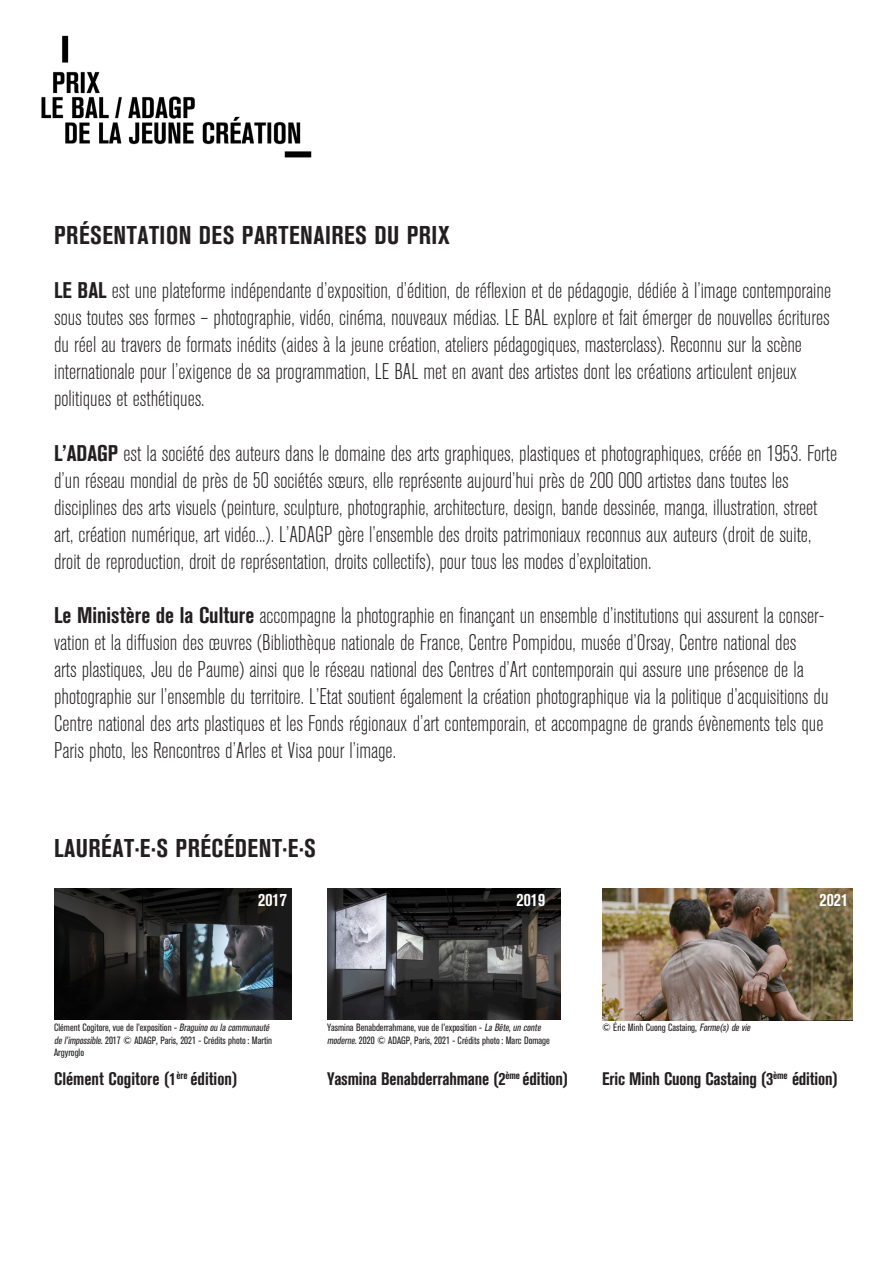
<style>
.page{position:relative;width:893px;height:1263px;background:#fff}
.page>*{position:absolute;margin:0;border:0;box-sizing:border-box;transform-origin:0 0}
.t1{font:700 condensed 25.5px "Akzidenz Grotesk BE";letter-spacing:.02em;color:#231f20}
.t2{font:300 condensed 22.5px/27px "Akzidenz Grotesk BE";color:#231f20}
.t3{font:700 condensed 18px "Akzidenz Grotesk BE";letter-spacing:-.01em;color:#231f20}
.t4{font:700 condensed 18px "Akzidenz Grotesk BE";color:#fff}
.t5{font:condensed 10.5px/12.6px "Akzidenz Grotesk BE";color:#231f20}
.s1{font-weight:700}
.s2{font-style:italic}
</style>
<div class="page">
<img style="left:41px;top:35px;width:271px;height:123px">
<img style="left:327px;top:889px;width:233px;height:131px">
<img style="left:54px;top:889px;width:237px;height:131px">
<img style="left:602px;top:889px;width:251px;height:131px">
<p class="t1" style="left:54px;top:221px;width:398px">PRÉSENTATION DES PARTENAIRES DU PRIX</p>
<p class="t2" style="left:54px;top:278px;width:778px"><span class="s1">LE BAL</span> est une plateforme indépendante d’exposition, d’édition, de réflexion et de pédagogie, dédiée à l’image contemporaine sous toutes ses formes – photographie, vidéo, cinéma, nouveaux médias. LE BAL explore et fait émerger de nouvelles écritures du réel au travers de formats inédits (aides à la jeune création, ateliers pédagogiques, masterclass). Reconnu sur la scène internationale pour l’exigence de sa programmation, LE BAL met en avant des artistes dont les créations articulent enjeux politiques et esthétiques.</p>
<p class="t2" style="left:54px;top:440px;width:784px"><span class="s1">L’ADAGP</span> est la société des auteurs dans le domaine des arts graphiques, plastiques et photographiques, créée en 1953. Forte d’un réseau mondial de près de 50 sociétés sœurs, elle représente aujourd’hui près de 200 000 artistes dans toutes les</p>
<p class="t2" style="left:54px;top:494px;width:765px">disciplines des arts visuels (peinture, sculpture, photographie, architecture, design, bande dessinée, manga, illustration, street art, création numérique, art vidéo...). L’ADAGP gère l’ensemble des droits patrimoniaux reconnus aux auteurs (droit de suite, droit de reproduction, droit de représentation, droits collectifs), pour tous les modes d’exploitation.</p>
<p class="t2" style="left:54px;top:602px;width:776px"><span class="s1">Le Ministère de la Culture</span> accompagne la photographie en finançant un ensemble d’institutions qui assurent la conser&shy;vation et la diffusion des œuvres (Bibliothèque nationale de France, Centre Pompidou, musée d’Orsay, Centre national des<br>arts plastiques, Jeu de Paume) ainsi que le réseau national des Centres d’Art contemporain qui assure une présence de la photographie sur l’ensemble du territoire. L’Etat soutient également la création photographique via la politique d’acquisitions du Centre national des arts plastiques et les Fonds régionaux d’art contemporain, et accompagne de grands évènements tels que Paris photo, les Rencontres d’Arles et Visa pour l’image.</p>
<p class="t1" style="left:54px;top:833px;width:263px">LAURÉAT·E·S PRÉCÉDENT·E·S</p>
<p class="t4" style="left:258px;top:889px;width:30px">2017</p>
<p class="t4" style="left:517px;top:889px;width:30px">2019</p>
<p class="t4" style="left:820px;top:889px;width:30px">2021</p>
<p class="t5" style="left:54px;top:1021px;width:220px;text-align:justify">Clément Cogitore, vue de l’exposition - <span class="s2">Braguinooulacommunauté del’impossible.</span>2017 © ADAGP, Paris, 2021 - Crédits photo: Martin Argyroglo</p>
<p class="t5" style="left:602px;top:1021px;width:152px">© Éric Minh Cuong Castaing, <span class="s2">Forme(s)devie</span></p>
<p class="t5" style="left:327px;top:1021px;width:224px">Yasmina Benabderrahmane, vue de l’exposition - <span class="s2">LaBête,unconte moderne.</span>2020 © ADAGP, Paris, 2021 - Crédits photo: Marc Domage</p>
<p class="t3" style="left:54px;top:1069px;width:185px">Clément Cogitore (1<sup>ère</sup> édition)</p>
<p class="t3" style="left:602px;top:1069px;width:237px">Eric Minh Cuong Castaing (3<sup>ème</sup> édition)</p>
<p class="t3" style="left:327px;top:1069px;width:243px">Yasmina Benabderrahmane (2<sup>ème</sup> édition)</p>
</div>
